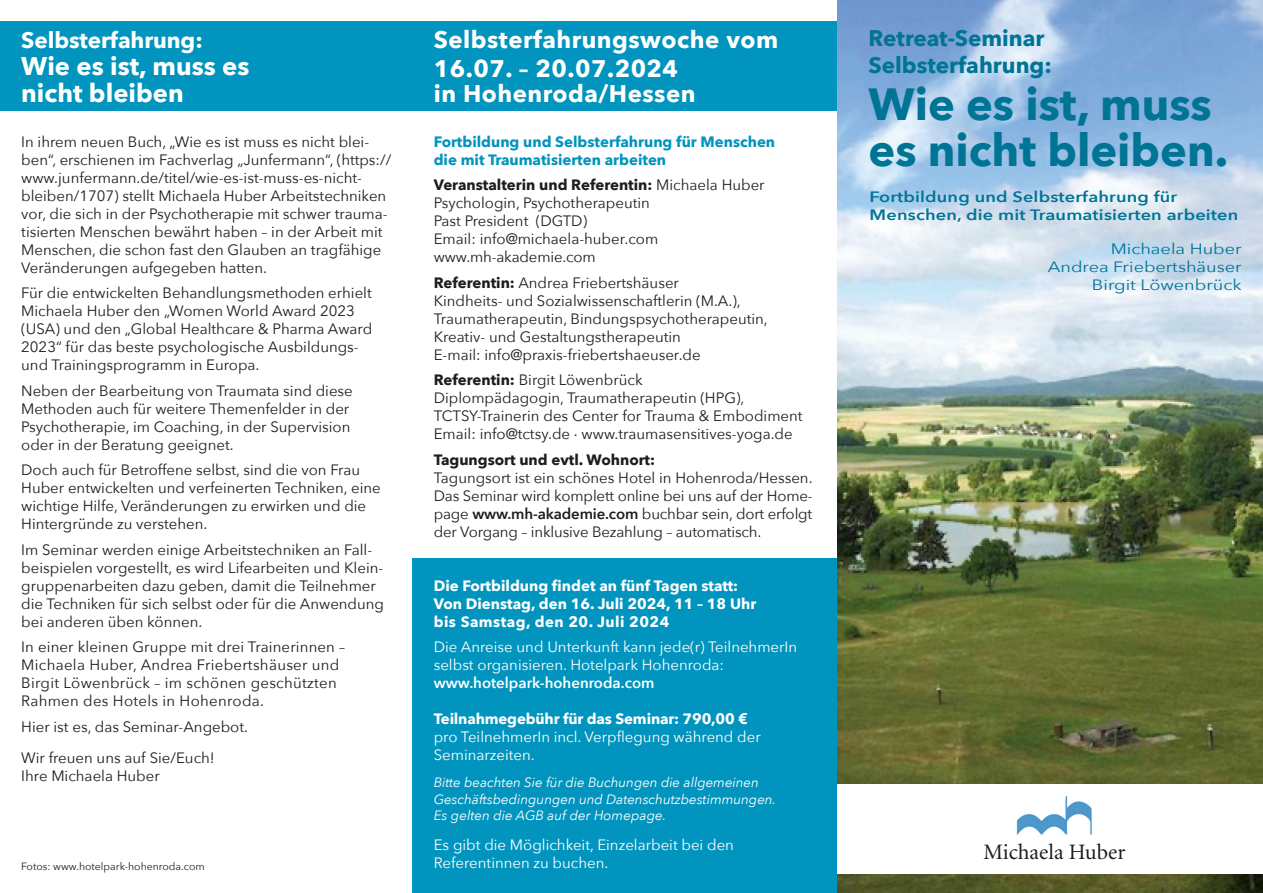
<style>
.page{position:relative;width:1263px;height:893px;background:#fff}
.page>*{position:absolute;margin:0;border:0;box-sizing:border-box;transform-origin:0 0}
.t1{font:700 45px/46.5px "Avenir Next";color:#007495}
.t2{font:700 25.5px/27px "Avenir Next";color:#fff}
.t3{font:700 24px/28.5px "Avenir Next";letter-spacing:.02em;color:#fff}
.t4{font:700 22.5px/27px "Avenir Next";color:#007495}
.t5{font:700 22.5px "Avenir Next";letter-spacing:-.005em;color:#fff}
.t6{font:22.05px "Minion";color:#1d1d1b}
.t7{font:15px/18px "Avenir Next";color:#1d1d1b}
.t8{font:15px/18px "Avenir Next";color:#fff}
.t9{font:15px/18px "Avenir Next";letter-spacing:.02em;color:#1d1d1b}
.t10{font:700 15px/18px "Avenir Next";color:#fff}
.t11{font:600 15px/18px "Avenir Next";letter-spacing:.01em;color:#007495;scale:1.21 1}
.t12{font:700 15px/18px "Avenir Next";color:#0094be}
.t13{font:15px/18px "Avenir Next";color:#007495;text-align:right;scale:1.21 1}
.t14{font:600 15px "Avenir Next";color:#fff}
.t15{font:700 15px "Avenir Next";color:#1d1d1b}
.t16{font:italic 13.5px/16.5px "Avenir Next";letter-spacing:-.005em;color:#fff}
.t17{font:10.5px "Avenir Next";color:#1d1d1b}
.s1{font-weight:700}
.s2{font-weight:600}
</style>
<div class="page">
<div style="left:0;top:21px;width:847px;height:90px;background:#0094be"></div>
<div style="left:412px;top:558px;width:447px;height:335px;background:#0094be"></div>
<img style="left:838px;top:0;width:425px;height:893px">
<div style="left:838px;top:784px;width:425px;height:89px;background:#fff"></div>
<img style="left:1016px;top:796px;width:76px;height:39px">
<h3 class="t5" style="left:21px;top:21px;width:183px">Selbsterfahrung:</h3>
<h2 class="t2" style="left:21px;top:53px;width:230px">Wie es ist, muss es nicht bleiben</h2>
<p class="t7" style="left:21px;top:132px;width:371px">In ihrem neuen Buch, „Wie es ist muss es nicht blei&shy;ben“, erschienen im Fachverlag „Junfermann“, (https:// www.junfermann.de/titel/wie-es-ist-muss-es-nicht&shy;bleiben/1707) stellt Michaela Huber Arbeitstechniken vor, die sich in der Psychotherapie mit schwer trauma&shy;tisierten Menschen bewährt haben – in der Arbeit mit Menschen, die schon fast den Glauben an tragfähige Veränderungen aufgegeben hatten.</p>
<p class="t7" style="left:21px;top:283px;width:352px">Für die entwickelten Behandlungsmethoden erhielt Michaela Huber den „Women World Award 2023 (USA) und den „Global Healthcare &amp; Pharma Award 2023“ für das beste psychologische Ausbildungs&shy;und Trainingsprogramm in Europa.</p>
<p class="t7" style="left:21px;top:381px;width:333px">Neben der Bearbeitung von Traumata sind diese Methoden auch für weitere Themenfelder in der Psychotherapie, im Coaching, in der Supervision oder in der Beratung geeignet.</p>
<p class="t7" style="left:21px;top:460px;width:361px">Doch auch für Betroffene selbst, sind die von Frau Huber entwickelten und verfeinerten Techniken, eine wichtige Hilfe, Veränderungen zu erwirken und die Hintergründe zu verstehen.</p>
<p class="t7" style="left:21px;top:540px;width:364px">Im Seminar werden einige Arbeitstechniken an Fall&shy;beispielen vorgestellt, es wird Lifearbeiten und Klein&shy;gruppenarbeiten dazu geben, damit die Teilnehmer die Techniken für sich selbst oder für die Anwendung bei anderen üben können.</p>
<p class="t9" style="left:21px;top:637px;width:325px">In einer kleinen Gruppe mit drei Trainerinnen – Michaela Huber, Andrea Friebertshäuser und Birgit Löwenbrück – im schönen geschützten Rahmen des Hotels in Hohenroda.</p>
<p class="t7" style="left:21px;top:710px;width:228px;line-height:31.5px">Hier ist es, das Seminar-Angebot.<br>Wir freuen uns auf Sie/Euch!</p>
<p class="t7" style="left:21px;top:766px;width:140px">Ihre Michaela Huber</p>
<p class="t17" style="left:21px;top:857px;width:185px">Fotos: www.hotelpark-hohenroda.com</p>
<h3 class="t3" style="left:434px;top:25px;width:346px">Selbsterfahrungswoche vom<br>16.07. – 20.07.2024</h3>
<h3 class="t3" style="left:434px;top:79px;width:263px">in Hohenroda/Hessen</h3>
<p class="t12" style="left:434px;top:132px;width:343px">Fortbildung und Selbsterfahrung für Menschen die mit Traumatisierten arbeiten</p>
<p class="t7" style="left:434px;top:175px;width:332px"><span class="s1">Veranstalterin und Referentin:</span> Michaela Huber<br>Psychologin, Psychotherapeutin<br>Past President (DGTD)<br>Email: info@michaela-huber.com www.mh-akademie.com</p>
<p class="t7" style="left:434px;top:273px;width:336px"><span class="s1">Referentin:</span> Andrea Friebertshäuser<br>Kindheits- und Sozialwissenschaftlerin (M.A.), Traumatherapeutin, Bindungspsychotherapeutin, Kreativ- und Gestaltungstherapeutin<br>E-mail: info@praxis-friebertshaeuser.de</p>
<p class="t7" style="left:434px;top:370px;width:370px"><span class="s1">Referentin:</span> Birgit Löwenbrück<br>Diplompädagogin, Traumatherapeutin (HPG), TCTSY-Trainerin des Center for Trauma &amp; Embodiment Email: info@tctsy.de . www.traumasensitives-yoga.de</p>
<p class="t15" style="left:434px;top:447px;width:223px">Tagungsort und evtl. Wohnort:</p>
<p class="t7" style="left:434px;top:468px;width:380px;text-align:justify">Tagungsort ist ein schönes Hotel in Hohenroda/Hessen.<br>Das Seminar wird komplett online bei uns auf der Home&shy;page <span class="s2">www.mh-akademie.com</span> buchbar sein, dort erfolgt der Vorgang – inklusive Bezahlung – automatisch.</p>
<p class="t10" style="left:434px;top:576px;width:324px">Die Fortbildung findet an fünf Tagen statt:<br>Von Dienstag, den 16. Juli 2024, 11 – 18 Uhr bis Samstag, den 20. Juli 2024</p>
<p class="t8" style="left:434px;top:637px;width:365px">Die Anreise und Unterkunft kann jede(r) TeilnehmerIn selbst organisieren. Hotelpark Hohenroda:</p>
<p class="t14" style="left:434px;top:670px;width:222px">www.hotelpark-hohenroda.com</p>
<p class="t10" style="left:434px;top:710px;width:316px">Teilnahmegebühr für das Seminar: 790,00 €</p>
<p class="t8" style="left:434px;top:727px;width:329px">pro TeilnehmerIn incl. Verpflegung während der<br>Seminarzeiten.</p>
<p class="t16" style="left:434px;top:774px;width:344px">Bitte beachten Sie für die Buchungen die allgemeinen<br>Geschäftsbedingungen und Datenschutzbestimmungen.<br>Es gelten die AGB auf der Homepage.</p>
<p class="t8" style="left:434px;top:835px;width:302px">Es gibt die Möglichkeit, Einzelarbeit bei den<br>Referentinnen zu buchen.</p>
<h3 class="t4" style="left:868px;top:24px;width:185px">Retreat-Seminar<br>Selbsterfahrung:</h3>
<h1 class="t1" style="left:868px;top:80px;width:361px">Wie es ist, muss es nicht bleiben.</h1>
<p class="t11" style="left:870px;top:188px;width:306px">Fortbildung und Selbsterfahrung für<br>Menschen, die mit Traumatisierten arbeiten</p>
<p class="t13" style="left:1048px;top:239px;width:162px">Michaela Huber<br>Andrea Friebertshäuser<br>Birgit Löwenbrück</p>
<h3 class="t6" style="left:983px;top:841px;width:143px">Michaela Huber</h3>
</div>
